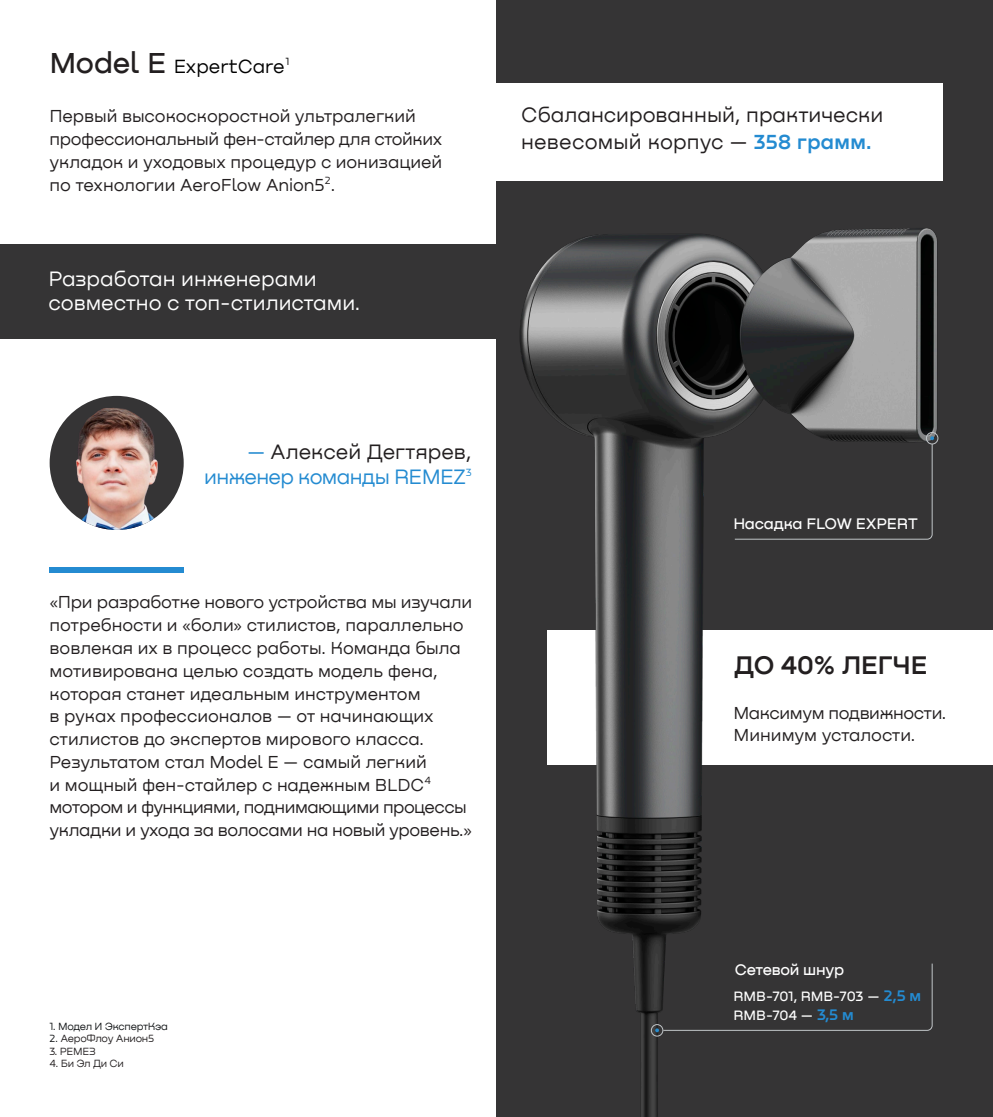
<style>
.page{position:relative;width:993px;height:1117px;background:#fff}
.page>*{position:absolute;margin:0;border:0;box-sizing:border-box;transform-origin:0 0}
.t1{font:600 26.25px "Nekst";color:#231f20}
.t2{font:21px "Nekst";color:#231f20}
.t3{font:21px "Nekst";letter-spacing:-.005em;color:#fff}
.t4{font:21px "Nekst";letter-spacing:-.035em;color:#248bd1}
.t5{font:19.25px "Nekst";color:#000}
.t6{font:17.5px/22.8px "Nekst";letter-spacing:-.005em;color:#231f20}
.t7{font:17.5px/22.8px "Nekst";letter-spacing:-.03em;color:#231f20}
.t8{font:17.5px "Nekst";letter-spacing:-.025em;color:#231f20}
.t9{font:500 15.75px "Nekst";letter-spacing:-.015em;color:#fff}
.t10{font:500 14px "Nekst";letter-spacing:-.015em;color:#fff}
.t11{font:10.5px "Nekst";letter-spacing:-.025em;color:#231f20}
.t12{font:10.5px "Nekst";letter-spacing:-.035em;color:#101315}
.t13{font:10.5px "Nekst";color:#000}
.s1{font-weight:500;font-size:29.75px;color:#231f20}
.s2{font-weight:600;color:#248bd1}
.s3{color:#248bd1}
.s4{color:#101315}
.s5{font-weight:600;font-size:15.75px;color:#248bd1}
</style>
<div class="page">
<div style="left:496px;top:0;width:496px;height:1116px;background:#353435"></div>
<div style="left:496px;top:83px;width:447px;height:98px;background:#fff"></div>
<div style="left:50px;top:566px;width:134px;height:6px;background:#248bd1"></div>
<img style="left:50px;top:396px;width:134px;height:134px;border-radius:67px">
<div style="left:0;top:244px;width:496px;height:95px;background:#353435"></div>
<div style="left:547px;top:629px;width:445px;height:135px;background:#fff"></div>
<img style="left:520px;top:228px;width:433px;height:888px">
<div style="left:925px;top:432px;width:12px;height:12px;border:1px solid #c1c5c8;border-radius:50%"></div>
<div style="left:650px;top:1023px;width:13px;height:13px;border:1px solid #c1c5c8;border-radius:50%"></div>
<svg style="left:733px;top:436px;width:200px;height:103px"></svg>
<svg style="left:655px;top:962px;width:277px;height:69px"></svg>
<p class="t5" style="left:50px;top:56px;width:236px"><span class="s1">Model E</span> ExpertCare</p>
<p class="t13" style="left:285px;top:55px;width:6px">1</p>
<p class="t6" style="left:50px;top:105px;width:368px">Первый высокоскоростной ультралегкий</p>
<p class="t6" style="left:50px;top:127px;width:394px">профессиональный фен-стайлер для стойких укладок и уходовых процедур с ионизацией</p>
<p class="t6" style="left:50px;top:173px;width:287px">по технологии AeroFlow Anion5<sup>2</sup>.</p>
<p class="t3" style="left:48px;top:266px;width:270px">Разработан инженерами</p>
<p class="t3" style="left:48px;top:291px;width:313px">совместно с топ-стилистами.</p>
<p class="t2" style="left:521px;top:103px;width:363px">Сбалансированный, практически</p>
<p class="t2" style="left:521px;top:129px;width:352px">невесомый корпус — <span class="s2">358 грамм.</span></p>
<p class="t2" style="left:247px;top:439px;width:226px"><span class="s3">—</span> Алексей Дегтярев,</p>
<p class="t4" style="left:204px;top:464px;width:269px">инженер команды REMEZ<sup>3</sup></p>
<p class="t6" style="left:50px;top:590px;width:424px">«При разработке нового устройства мы изучали потребности и «боли» стилистов, параллельно вовлекая их в процесс работы. Команда была мотивирована целью создать модель фена,</p>
<p class="t6" style="left:50px;top:681px;width:372px">которая станет идеальным инструментом</p>
<p class="t6" style="left:50px;top:704px;width:385px">в руках профессионалов — от начинающих</p>
<p class="t6" style="left:50px;top:727px;width:376px">стилистов до экспертов мирового класса.</p>
<p class="t6" style="left:50px;top:750px;width:378px">Результатом стал Model E — самый легкий</p>
<p class="t6" style="left:50px;top:772px;width:382px">и мощный фен-стайлер с надежным BLDC<sup>4</sup></p>
<p class="t7" style="left:50px;top:795px;width:424px">мотором и функциями, поднимающими процессы укладки и ухода за волосами на новый уровень.»</p>
<p class="t12" style="left:50px;top:1020px;width:120px">1. Модел И ЭкспертКэа</p>
<p class="t11" style="left:50px;top:1032px;width:106px"><span class="s4">2.</span> АероФлоу Анион5</p>
<p class="t11" style="left:50px;top:1044px;width:48px">3. РЕМЕЗ</p>
<p class="t11" style="left:50px;top:1056px;width:76px">4. Би Эл Ди Си</p>
<p class="t9" style="left:733px;top:514px;width:186px">Насадка FLOW EXPERT</p>
<p class="t1" style="left:734px;top:649px;width:194px">ДО 40% ЛЕГЧЕ</p>
<p class="t8" style="left:733px;top:702px;width:214px">Максимум подвижности.</p>
<p class="t6" style="left:733px;top:723px;width:183px">Минимум усталости.</p>
<p class="t9" style="left:734px;top:959px;width:111px">Сетевой шнур</p>
<p class="t10" style="left:733px;top:987px;width:189px">RMB-701, RMB-703 — <span class="s5">2,5 м</span></p>
<p class="t10" style="left:733px;top:1006px;width:122px">RMB-704 — <span class="s5">3,5 м</span></p>
</div>
